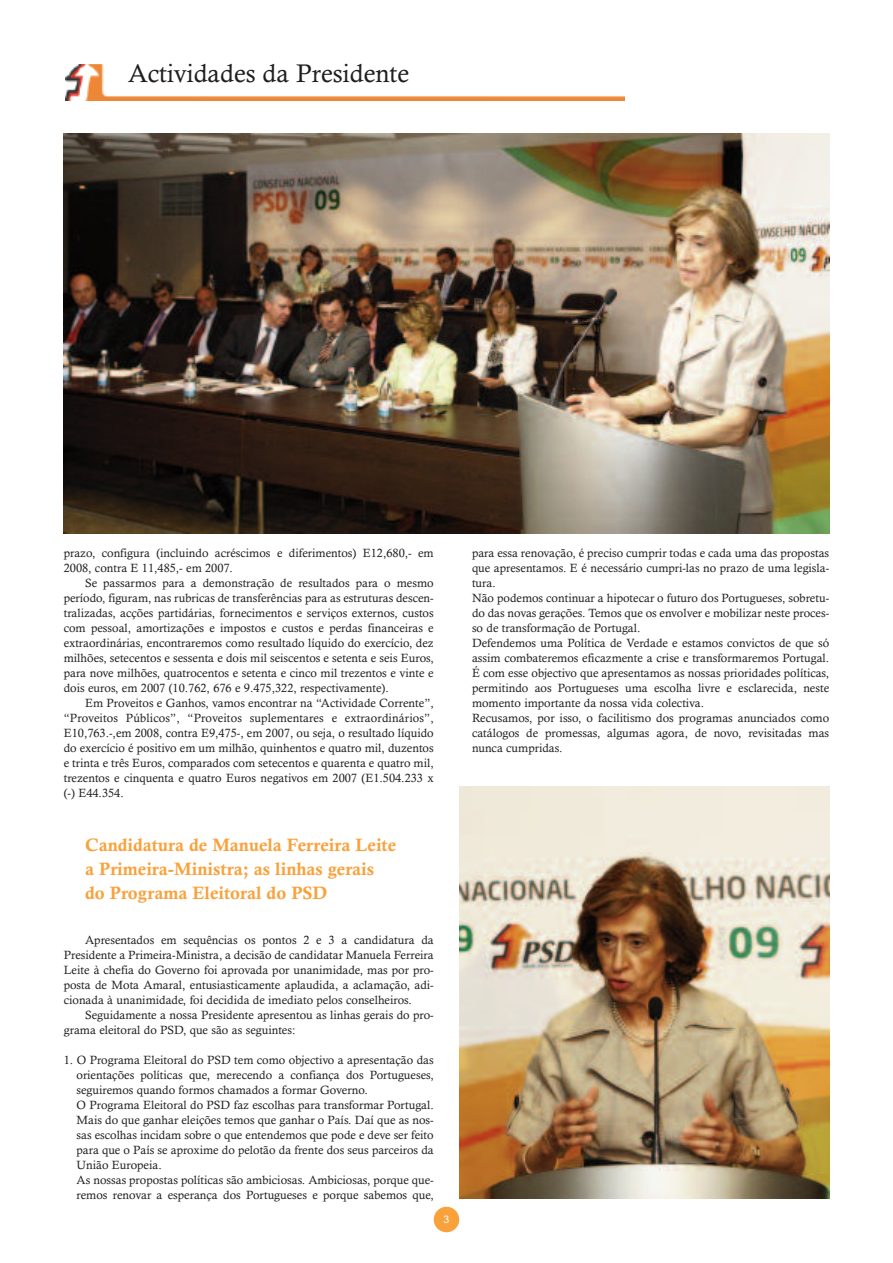
<style>
.page{position:relative;width:893px;height:1263px;background:#fff}
.page>*{position:absolute;margin:0;border:0;box-sizing:border-box;transform-origin:0 0}
.t1{font:25.65px "Calisto";color:#201d1e}
.t2{font:18px/24px "Calis MT Bol";color:#f9a13b}
.t3{font:12px/15px "Calisto";color:#231f20}
.t4{font:10.5px "Arial";color:#fff}
</style>
<div class="page">
<div style="left:434px;top:1207px;width:25px;height:25px;background:#f9a13b;border-radius:50%"></div>
<img style="left:66px;top:64px;width:558px;height:36px">
<img style="left:459px;top:786px;width:370px;height:413px">
<img style="left:64px;top:134px;width:765px;height:400px">
<h1 class="t1" style="left:128px;top:58px;width:283px">Actividades da Presidente</h1>
<p class="t3" style="left:64px;top:546px;width:371px">prazo, configura (incluindo acréscimos e diferimentos) E12,680,- em<br>2008, contra E 11,485,- em 2007.</p>
<p class="t3" style="left:64px;top:576px;width:371px;text-align:justify;text-indent:21px">Se passarmos para a demonstração de resultados para o mesmo período, figuram, nas rubricas de transferências para as estruturas descen&shy;tralizadas, acções partidárias, fornecimentos e serviços externos, custos com pessoal, amortizações e impostos e custos e perdas financeiras e extraordinárias, encontraremos como resultado líquido do exercício, dez milhões, setecentos e sessenta e dois mil seiscentos e setenta e seis Euros, para nove milhões, quatrocentos e setenta e cinco mil trezentos e vinte e dois euros, em 2007 (10.762, 676 e 9.475,322, respectivamente).</p>
<p class="t3" style="left:64px;top:696px;width:371px;text-align:justify;text-indent:21px">Em Proveitos e Ganhos, vamos encontrar na “Actividade Corrente”, “Proveitos Públicos”, “Proveitos suplementares e extraordinários”, E10,763.-,em 2008, contra E9,475-, em 2007, ou seja, o resultado líquido do exercício é positivo em um milhão, quinhentos e quatro mil, duzentos e trinta e três Euros, comparados com setecentos e quarenta e quatro mil, trezentos e cinquenta e quatro Euros negativos em 2007 (E1.504.233 x (-) E44.354.</p>
<h2 class="t2" style="left:85px;top:833px;width:313px">Candidatura de Manuela Ferreira Leite a Primeira-Ministra; as linhas gerais do Programa Eleitoral do PSD</h2>
<p class="t3" style="left:64px;top:933px;width:371px;text-align:justify;text-indent:21px">Apresentados em sequências os pontos 2 e 3 a candidatura da Presidente a Primeira-Ministra, a decisão de candidatar Manuela Ferreira Leite à chefia do Governo foi aprovada por unanimidade, mas por pro&shy;posta de Mota Amaral, entusiasticamente aplaudida, a aclamação, adi&shy;cionada à unanimidade, foi decidida de imediato pelos conselheiros.</p>
<p class="t3" style="left:64px;top:1008px;width:371px;text-indent:21px">Seguidamente a nossa Presidente apresentou as linhas gerais do pro&shy;grama eleitoral do PSD, que são as seguintes:</p>
<p class="t3" style="left:77px;top:1053px;width:359px;text-indent:-13px">1. O Programa Eleitoral do PSD tem como objectivo a apresentação das orientações políticas que, merecendo a confiança dos Portugueses, seguiremos quando formos chamados a formar Governo.<br>O Programa Eleitoral do PSD faz escolhas para transformar Portugal.<br>Mais do que ganhar eleições temos que ganhar o País. Daí que as nos&shy;sas escolhas incidam sobre o que entendemos que pode e deve ser feito para que o País se aproxime do pelotão da frente dos seus parceiros da União Europeia.<br>As nossas propostas políticas são ambiciosas. Ambiciosas, porque que&shy;remos renovar a esperança dos Portugueses e porque sabemos que,</p>
<p class="t4" style="left:444px;top:1216px;width:7px">3</p>
<p class="t3" style="left:472px;top:545px;width:359px">para essa renovação, é preciso cumprir todas e cada uma das propostas que apresentamos. E é necessário cumpri-las no prazo de uma legisla&shy;tura.<br>Não podemos continuar a hipotecar o futuro dos Portugueses, sobretu&shy;do das novas gerações. Temos que os envolver e mobilizar neste proces&shy;so de transformação de Portugal.<br>Defendemos uma Política de Verdade e estamos convictos de que só assim combateremos eficazmente a crise e transformaremos Portugal.<br>É com esse objectivo que apresentamos as nossas prioridades políticas, permitindo aos Portugueses uma escolha livre e esclarecida, neste momento importante da nossa vida colectiva.<br>Recusamos, por isso, o facilitismo dos programas anunciados como catálogos de promessas, algumas agora, de novo, revisitadas mas nunca cumpridas.</p>
</div>
